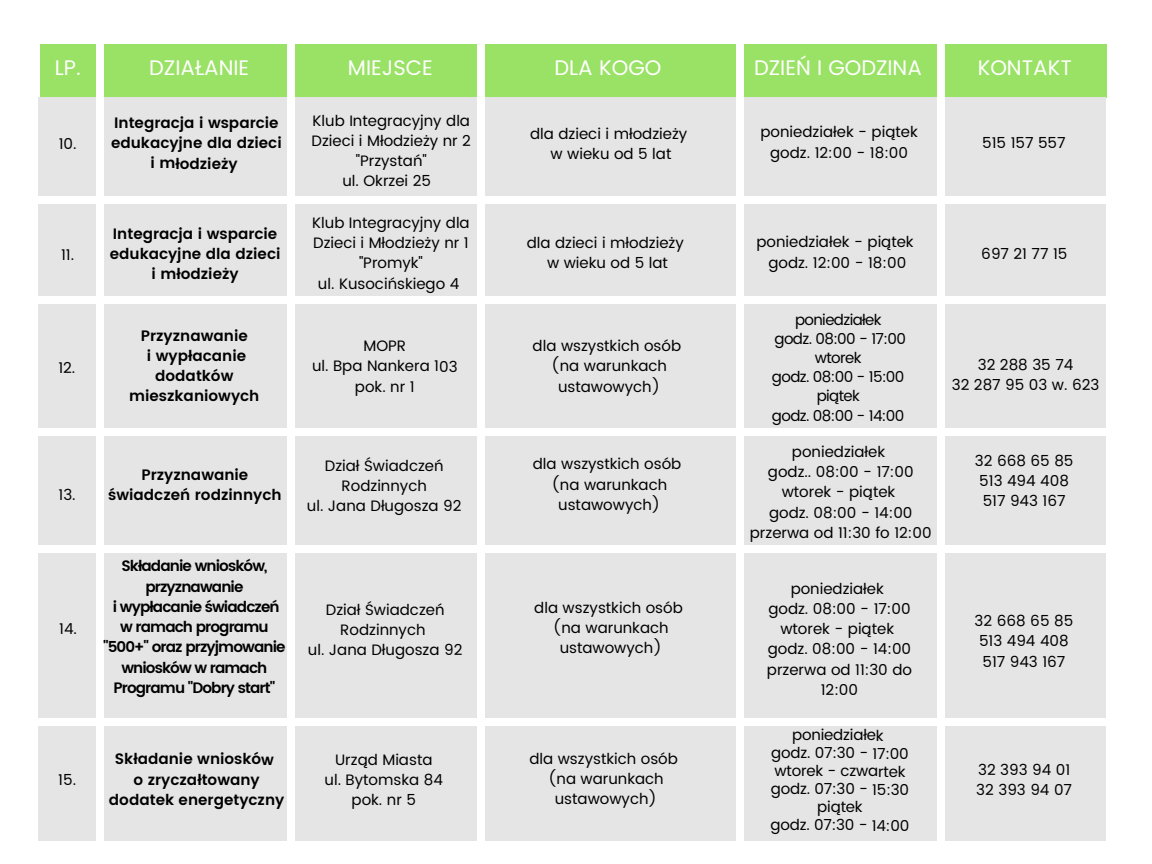
<style>
.page{position:relative;width:1152px;height:864px;background:#fff}
.page>*{position:absolute;margin:0;border:0;box-sizing:border-box;transform-origin:0 0}
.t1{font:21.15px "Poppins";color:#fff}
.t2{font:15.15px/20.2px "Poppins";color:#000;text-align:center}
.t3{font:600 15.15px/20.2px "Poppins";color:#000;text-align:center}
.t4{font:600 15.15px/20.2px "Poppins";letter-spacing:-.06em;color:#000;text-align:center}
.t5{font:15.15px/19px "Poppins";letter-spacing:-.04em;color:#000;text-align:center}
</style>
<div class="page">
<div style="left:1041px;top:44px;width:66px;height:53px;background:#99e265"></div>
<div style="left:107px;top:44px;width:934px;height:53px;background:#99e265"></div>
<div style="left:40px;top:44px;width:67px;height:53px;background:#99e265"></div>
<div style="left:1039px;top:97px;width:66px;height:744px;background:#e5e5e5"></div>
<div style="left:105px;top:97px;width:934px;height:744px;background:#e5e5e5"></div>
<div style="left:39px;top:97px;width:66px;height:744px;background:#e5e5e5"></div>
<div style="left:30px;top:196px;width:1122px;height:8px;background:#fff"></div>
<div style="left:27px;top:296px;width:1125px;height:7px;background:#fff"></div>
<div style="left:37px;top:428px;width:1115px;height:8px;background:#fff"></div>
<div style="left:35px;top:545px;width:1117px;height:8px;background:#fff"></div>
<div style="left:32px;top:718px;width:1120px;height:7px;background:#fff"></div>
<div style="left:96px;top:39px;width:8px;height:813px;background:#fff"></div>
<div style="left:287px;top:34px;width:8px;height:819px;background:#fff"></div>
<div style="left:477px;top:35px;width:8px;height:815px;background:#fff"></div>
<div style="left:736px;top:1px;width:8px;height:862px;background:#fff"></div>
<div style="left:937px;top:34px;width:8px;height:827px;background:#fff"></div>
<h1 class="t1" style="left:55px;top:55px;width:28px">LP.</h1>
<h1 class="t1" style="left:149px;top:55px;width:101px">DZIAŁANIE</h1>
<h1 class="t1" style="left:348px;top:56px;width:86px">MIEJSCE</h1>
<h1 class="t1" style="left:555px;top:56px;width:108px">DLA KOGO</h1>
<h1 class="t1" style="left:754px;top:56px;width:169px">DZIEŃ I GODZINA</h1>
<h1 class="t1" style="left:978px;top:55px;width:96px">KONTAKT</h1>
<p class="t2" style="left:59px;top:134px;width:19px">10.</p>
<p class="t2" style="left:61px;top:245px;width:15px">11.</p>
<p class="t2" style="left:58px;top:357px;width:19px">12.</p>
<p class="t2" style="left:59px;top:485px;width:19px">13.</p>
<p class="t2" style="left:59px;top:619px;width:19px">14.</p>
<p class="t2" style="left:58px;top:770px;width:19px">15.</p>
<p class="t3" style="left:111px;top:113px;width:172px">Integracja i wsparcie edukacyjne dla dzieci i młodzieży</p>
<p class="t2" style="left:313px;top:110px;width:159px">Klub Integracyjny dla</p>
<p class="t2" style="left:312px;top:130px;width:161px">Dzieci i Młodzieży nr 2</p>
<p class="t2" style="left:356px;top:151px;width:73px">"Przystań"</p>
<p class="t2" style="left:342px;top:171px;width:90px">ul. Okrzei 25</p>
<p class="t3" style="left:110px;top:223px;width:172px">Integracja i wsparcie edukacyjne dla dzieci i młodzieży</p>
<p class="t2" style="left:312px;top:213px;width:159px">Klub Integracyjny dla<br>Dzieci i Młodzieży nr 1 "Promyk"<br>ul. Kusocińskiego 4</p>
<p class="t3" style="left:129px;top:325px;width:132px">Przyznawanie<br>i wypłacanie dodatków mieszkaniowych</p>
<p class="t3" style="left:108px;top:464px;width:175px">Przyznawanie świadczeń rodzinnych</p>
<p class="t4" style="left:103px;top:556px;width:184px">Składanie wniosków, przyznawanie<br>i wypłacanie świadczeń w ramach programu "500+" oraz przyjmowanie wniosków w ramach<br>Programu "Dobry start"</p>
<p class="t3" style="left:109px;top:749px;width:177px">Składanie wniosków<br>o zryczałtowany dodatek energetyczny</p>
<p class="t2" style="left:312px;top:336px;width:147px">MOPR<br>ul. Bpa Nankera 103 pok. nr 1</p>
<p class="t2" style="left:307px;top:455px;width:156px">Dział Świadczeń<br>Rodzinnych<br>ul. Jana Długosza 92</p>
<p class="t2" style="left:308px;top:600px;width:156px">Dział Świadczeń<br>Rodzinnych<br>ul. Jana Długosza 92</p>
<p class="t2" style="left:325px;top:749px;width:120px">Urząd Miasta<br>ul. Bytomska 84 pok. nr 5</p>
<p class="t2" style="left:530px;top:124px;width:159px">dla dzieci i młodzieży w wieku od 5 lat</p>
<p class="t2" style="left:761px;top:122px;width:159px">poniedziałek - piątek godz. 12:00 - 18:00</p>
<p class="t2" style="left:982px;top:132px;width:85px">515 157 557</p>
<p class="t2" style="left:527px;top:233px;width:159px">dla dzieci i młodzieży w wieku od 5 lat</p>
<p class="t2" style="left:756px;top:232px;width:159px">poniedziałek - piątek godz. 12:00 - 18:00</p>
<p class="t2" style="left:533px;top:336px;width:150px">dla wszystkich osób (na warunkach ustawowych)</p>
<p class="t2" style="left:533px;top:454px;width:150px">dla wszystkich osób (na warunkach ustawowych)</p>
<p class="t2" style="left:534px;top:597px;width:150px">dla wszystkich osób (na warunkach ustawowych)</p>
<p class="t2" style="left:529px;top:748px;width:150px">dla wszystkich osób (na warunkach ustawowych)</p>
<p class="t5" style="left:772px;top:310px;width:136px">poniedziałek<br>godz. 08:00 - 17:00 wtorek<br>godz. 08:00 - 15:00 piątek<br>godz. 08:00 - 14:00</p>
<p class="t2" style="left:750px;top:442px;width:183px">poniedziałek<br>godz.. 08:00 - 17:00 wtorek - piątek<br>godz. 08:00 - 14:00 przerwa od 11:30 fo 12:00</p>
<p class="t2" style="left:767px;top:578px;width:147px">poniedziałek<br>godz. 08:00 - 17:00 wtorek - piątek godz. 08:00 - 14:00 przerwa od 11:30 do<br>12:00</p>
<p class="t2" style="left:771px;top:726px;width:140px;line-height:18px">poniedziałek<br>godz. 07:30 - 17:00 wtorek - czwartek godz. 07:30 - 15:30 piątek<br>godz. 07:30 - 14:00</p>
<p class="t2" style="left:981px;top:243px;width:88px">697 21 77 15</p>
<p class="t2" style="left:952px;top:354px;width:149px">32 288 35 74<br>32 287 95 03 w. 623</p>
<p class="t2" style="left:975px;top:450px;width:100px;text-align:left">32 668 65 85<br>513 494 408<br>517 943 167</p>
<p class="t2" style="left:975px;top:611px;width:100px;text-align:left">32 668 65 85<br>513 494 408<br>517 943 167</p>
<p class="t2" style="left:976px;top:759px;width:97px;text-align:left">32 393 94 01<br>32 393 94 07</p>
</div>
